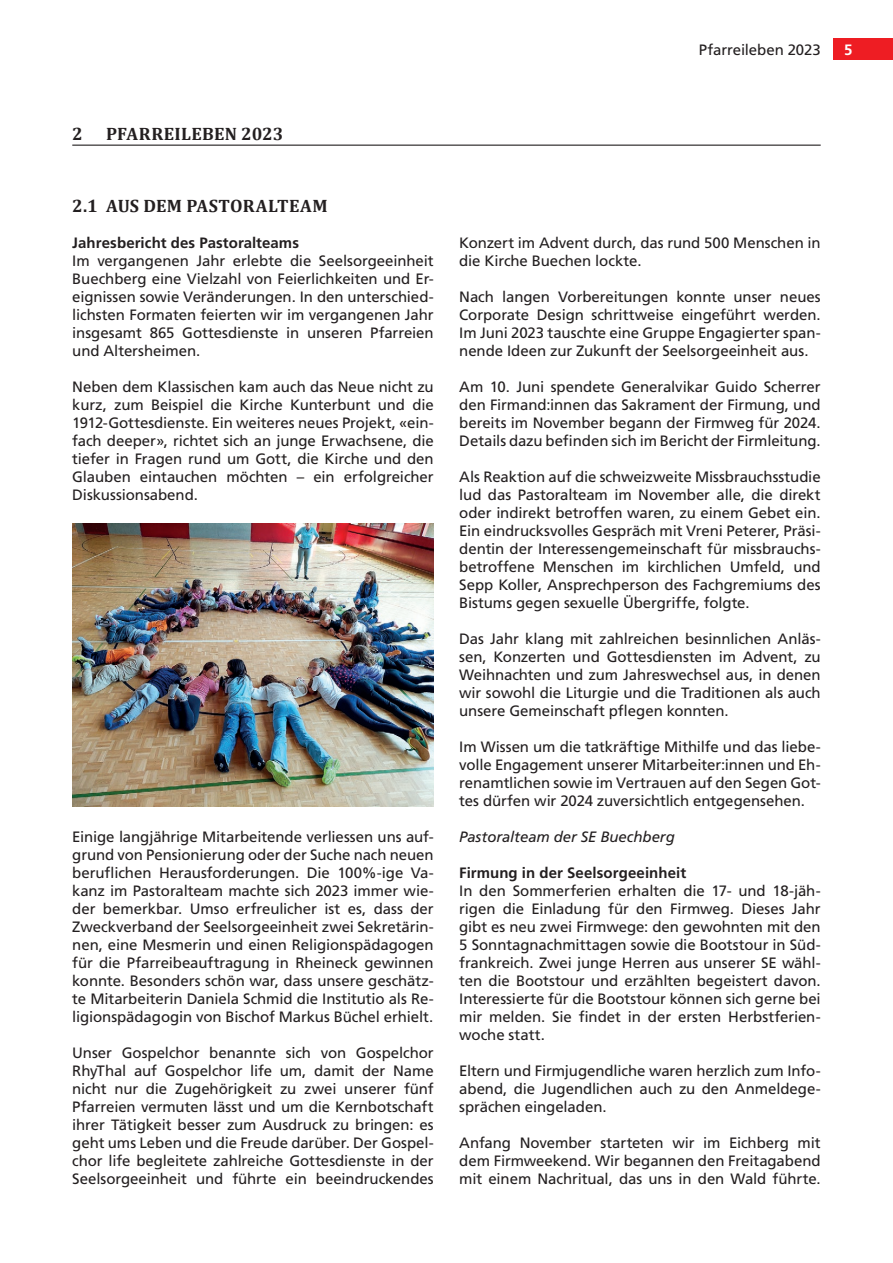
<style>
.page{position:relative;width:893px;height:1263px;background:#fff}
.page>*{position:absolute;margin:0;border:0;box-sizing:border-box;transform-origin:0 0}
.Titel{font:700 18px "Cambria";letter-spacing:.015em;color:#231f20}
.Überschriften{font:700 18px "Cambria";letter-spacing:.015em;color:#231f20}
.Grundtext{font:15px/18px "Frutiger LT Std";letter-spacing:-.005em;color:#231f20;text-align:justify}
.Untertitel{font:700 15px "Frutiger LT Std";letter-spacing:.005em;color:#231f20}
.Author{font:italic 15px "Frutiger LT Std";letter-spacing:-.005em;color:#231f20}
.t1{font:700 15px "Frutiger LT Std";color:#fff}
</style>
<div class="page">
<div style="left:833px;top:39px;width:60px;height:21px;background:#ee1d23"></div>
<hr style="left:72px;top:145px;width:749px;height:1px;background:#231f20">
<img style="left:72px;top:524px;width:362px;height:282px">
<p class="Grundtext" style="left:699px;top:41px;width:123px">Pfarreileben 2023</p>
<p class="t1" style="left:844px;top:41px;width:10px">5</p>
<p class="Überschriften" style="left:72px;top:121px;width:12px">2</p>
<p class="Überschriften" style="left:106px;top:121px;width:179px">PFARREILEBEN 2023</p>
<p class="Titel" style="left:72px;top:193px;width:257px">2.1 AUS DEM PASTORALTEAM</p>
<p class="Untertitel" style="left:72px;top:234px;width:228px">Jahresbericht des Pastoralteams</p>
<p class="Grundtext" style="left:72px;top:252px;width:363px">Im vergangenen Jahr erlebte die Seelsorgeeinheit Buechberg eine Vielzahl von Feierlichkeiten und Er&shy;eignissen sowie Veränderungen. In den unterschied&shy;lichsten Formaten feierten wir im vergangenen Jahr insgesamt 865 Gottesdienste in unseren Pfarreien und Altersheimen.</p>
<p class="Grundtext" style="left:72px;top:378px;width:363px">Neben dem Klassischen kam auch das Neue nicht zu kurz, zum Beispiel die Kirche Kunterbunt und die 1912-Gottesdienste. Ein weiteres neues Projekt, «ein&shy;fach deeper», richtet sich an junge Erwachsene, die tiefer in Fragen rund um Gott, die Kirche und den Glauben eintauchen möchten – ein erfolgreicher Diskussionsabend.</p>
<p class="Grundtext" style="left:72px;top:828px;width:363px">Einige langjährige Mitarbeitende verliessen uns auf&shy;grund von Pensionierung oder der Suche nach neuen beruflichen Herausforderungen. Die 100%-ige Va&shy;kanz im Pastoralteam machte sich 2023 immer wie&shy;der bemerkbar. Umso erfreulicher ist es, dass der Zweckverband der Seelsorgeeinheit zwei Sekretärin&shy;nen, eine Mesmerin und einen Religionspädagogen für die Pfarreibeauftragung in Rheineck gewinnen konnte. Besonders schön war, dass unsere geschätz&shy;te Mitarbeiterin Daniela Schmid die Institutio als Re&shy;ligionspädagogin von Bischof Markus Büchel erhielt.</p>
<p class="Grundtext" style="left:72px;top:1044px;width:363px">Unser Gospelchor benannte sich von Gospelchor RhyThal auf Gospelchor life um, damit der Name nicht nur die Zugehörigkeit zu zwei unserer fünf Pfarreien vermuten lässt und um die Kernbotschaft ihrer Tätigkeit besser zum Ausdruck zu bringen: es geht ums Leben und die Freude darüber. Der Gospel&shy;chor life begleitete zahlreiche Gottesdienste in der Seelsorgeeinheit und führte ein beeindruckendes</p>
<p class="Grundtext" style="left:459px;top:234px;width:363px">Konzert im Advent durch, das rund 500 Menschen in die Kirche Buechen lockte.</p>
<p class="Grundtext" style="left:459px;top:288px;width:363px">Nach langen Vorbereitungen konnte unser neues Corporate Design schrittweise eingeführt werden.<br>Im Juni 2023 tauschte eine Gruppe Engagierter span&shy;nende Ideen zur Zukunft der Seelsorgeeinheit aus.</p>
<p class="Grundtext" style="left:459px;top:378px;width:363px">Am 10. Juni spendete Generalvikar Guido Scherrer den Firmand:innen das Sakrament der Firmung, und bereits im November begann der Firmweg für 2024.<br>Details dazu befinden sich im Bericht der Firmleitung.</p>
<p class="Grundtext" style="left:459px;top:468px;width:363px">Als Reaktion auf die schweizweite Missbrauchsstudie lud das Pastoralteam im November alle, die direkt oder indirekt betroffen waren, zu einem Gebet ein.<br>Ein eindrucksvolles Gespräch mit Vreni Peterer, Präsi&shy;dentin der Interessengemeinschaft für missbrauchs&shy;betroffene Menschen im kirchlichen Umfeld, und Sepp Koller, Ansprechperson des Fachgremiums des Bistums gegen sexuelle Übergriffe, folgte.</p>
<p class="Grundtext" style="left:459px;top:630px;width:363px">Das Jahr klang mit zahlreichen besinnlichen Anläs&shy;sen, Konzerten und Gottesdiensten im Advent, zu Weihnachten und zum Jahreswechsel aus, in denen wir sowohl die Liturgie und die Traditionen als auch unsere Gemeinschaft pflegen konnten.</p>
<p class="Grundtext" style="left:459px;top:738px;width:363px">Im Wissen um die tatkräftige Mithilfe und das liebe&shy;volle Engagement unserer Mitarbeiter:innen und Eh&shy;renamtlichen sowie im Vertrauen auf den Segen Got&shy;tes dürfen wir 2024 zuversichtlich entgegensehen.</p>
<p class="Author" style="left:459px;top:828px;width:217px">Pastoralteam der SE Buechberg</p>
<p class="Untertitel" style="left:459px;top:864px;width:228px">Firmung in der Seelsorgeeinheit</p>
<p class="Grundtext" style="left:459px;top:882px;width:363px">In den Sommerferien erhalten die 17- und 18-jäh&shy;rigen die Einladung für den Firmweg. Dieses Jahr gibt es neu zwei Firmwege: den gewohnten mit den 5 Sonntagnachmittagen sowie die Bootstour in Süd&shy;frankreich. Zwei junge Herren aus unserer SE wähl&shy;ten die Bootstour und erzählten begeistert davon.<br>Interessierte für die Bootstour können sich gerne bei mir melden. Sie findet in der ersten Herbstferien&shy;woche statt.</p>
<p class="Grundtext" style="left:459px;top:1062px;width:363px">Eltern und Firmjugendliche waren herzlich zum Info&shy;abend, die Jugendlichen auch zu den Anmeldege&shy;sprächen eingeladen.</p>
<p class="Grundtext" style="left:459px;top:1134px;width:363px">Anfang November starteten wir im Eichberg mit dem Firmweekend. Wir begannen den Freitagabend mit einem Nachritual, das uns in den Wald führte.</p>
</div>
